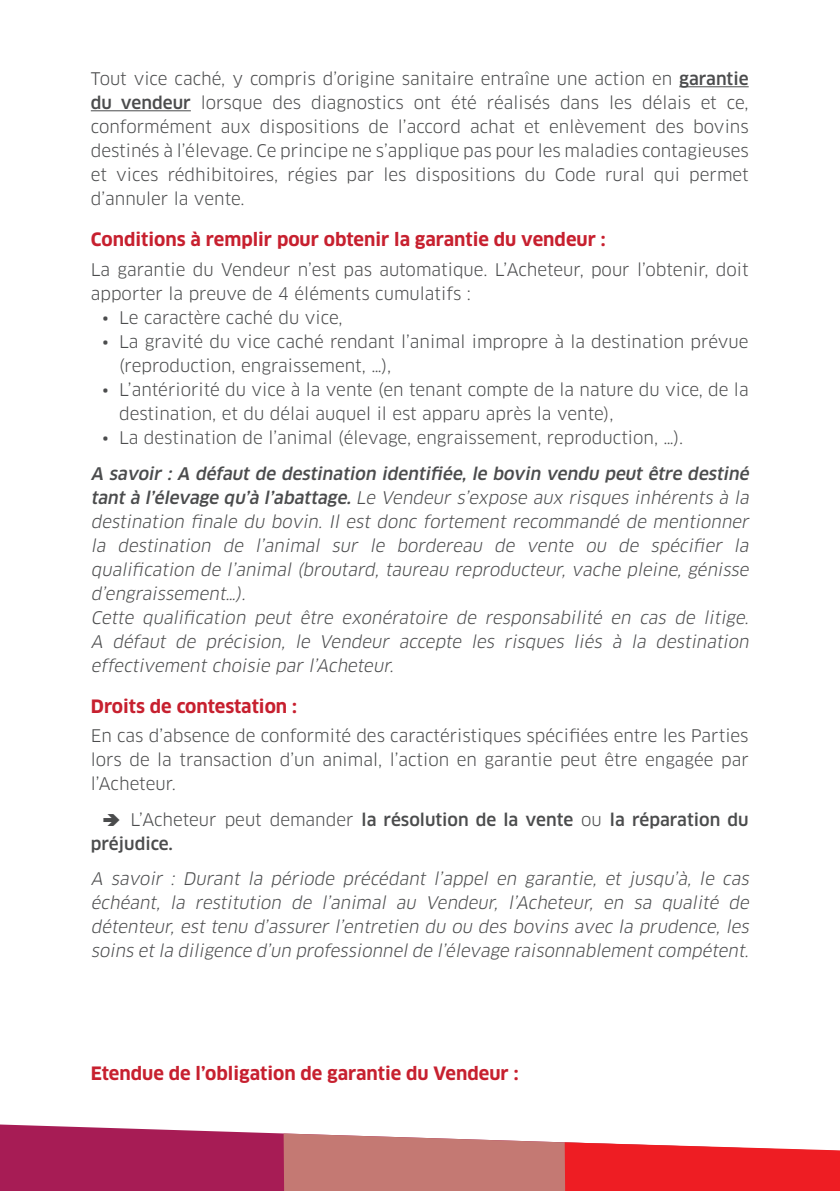
<style>
.page{position:relative;width:840px;height:1191px;background:#fff}
.page>*{position:absolute;margin:0;border:0;box-sizing:border-box;transform-origin:0 0}
.t1{font:700 18px "Clan OT";color:#c7202f}
.t2{font:17px/24px "Clan OT";color:#4b4c4d}
.t3{font:italic 17px/24px "Clan OT";color:#4b4c4d}
.t4{font:500 17px/24px "Clan OT";color:#4b4c4d}
.s1{font-weight:500}
.s2{font-weight:400}
</style>
<div class="page">
<svg style="left:0;top:1124px;width:283px;height:67px;background:#ad2c61"></svg>
<svg style="left:283px;top:1133px;width:556px;height:58px;background:#dc6a6a"></svg>
<hr style="left:678px;top:86px;width:70px;height:1px;background:#4b4c4d">
<hr style="left:91px;top:110px;width:100px;height:1px;background:#4b4c4d">
<p class="t2" style="left:91px;top:67px;width:659px;text-align:justify">Tout vice caché, y compris d’origine sanitaire entraîne une action en <span class="s1">garantie du vendeur</span> lorsque des diagnostics ont été réalisés dans les délais et ce, conformément aux dispositions de l’accord achat et enlèvement des bovins destinés à l’élevage. Ce principe ne s’applique pas pour les maladies contagieuses et vices rédhibitoires, régies par les dispositions du Code rural qui permet d’annuler la vente.</p>
<p class="t1" style="left:91px;top:229px;width:516px">Conditions à remplir pour obtenir la garantie du vendeur :</p>
<p class="t2" style="left:91px;top:258px;width:659px">La garantie du Vendeur n’est pas automatique. L’Acheteur, pour l’obtenir, doit apporter la preuve de 4 éléments cumulatifs :</p>
<p class="t2" style="left:102px;top:306px;width:242px">• Le caractère caché du vice,</p>
<p class="t2" style="left:119px;top:330px;width:630px;text-indent:-17px">• La gravité du vice caché rendant l’animal impropre à la destination prévue (reproduction, engraissement, …),</p>
<p class="t2" style="left:119px;top:378px;width:630px;text-indent:-17px">• L’antériorité du vice à la vente (en tenant compte de la nature du vice, de la destination, et du délai auquel il est apparu après la vente),</p>
<p class="t2" style="left:102px;top:426px;width:582px">• La destination de l’animal (élevage, engraissement, reproduction, …).</p>
<p class="t3" style="left:91px;top:461px;width:662px"><span class="s1">A savoir : A défaut de destination identifiée, le bovin vendu peut être destiné tant à l’élevage qu’à l’abattage.</span> Le Vendeur s’expose aux risques inhérents à la destination finale du bovin. Il est donc fortement recommandé de mentionner la destination de l’animal sur le bordereau de vente ou de spécifier la qualification de l’animal (broutard, taureau reproducteur, vache pleine, génisse d’engraissement…).<br>Cette qualification peut être exonératoire de responsabilité en cas de litige.<br>A défaut de précision, le Vendeur accepte les risques liés à la destination effectivement choisie par l’Acheteur.</p>
<p class="t1" style="left:91px;top:695px;width:207px">Droits de contestation :</p>
<p class="t2" style="left:91px;top:724px;width:659px;text-align:justify">En cas d’absence de conformité des caractéristiques spécifiées entre les Parties lors de la transaction d’un animal, l’action en garantie peut être engagée par l’Acheteur.</p>
<p class="t4" style="left:91px;top:807px;width:659px;text-indent:40px"><span class="s2">L’Acheteur peut demander</span> la résolution de la vente <span class="s2">ou</span> la réparation du préjudice.</p>
<p class="t3" style="left:91px;top:867px;width:662px;text-align:justify">A savoir : Durant la période précédant l’appel en garantie, et j usqu’à, le cas échéant, la restitution de l’animal au Vendeur, l’Acheteur, en sa qualité de détenteur, est tenu d’assurer l’entretien du ou des bovins avec la prudence, les soins etla diligence d’un professionnelde l’élevage raisonnablementcompétent.</p>
<p class="t1" style="left:91px;top:1063px;width:429px">Etendue de l’obligation de garantie du Vendeur :</p>
</div>
